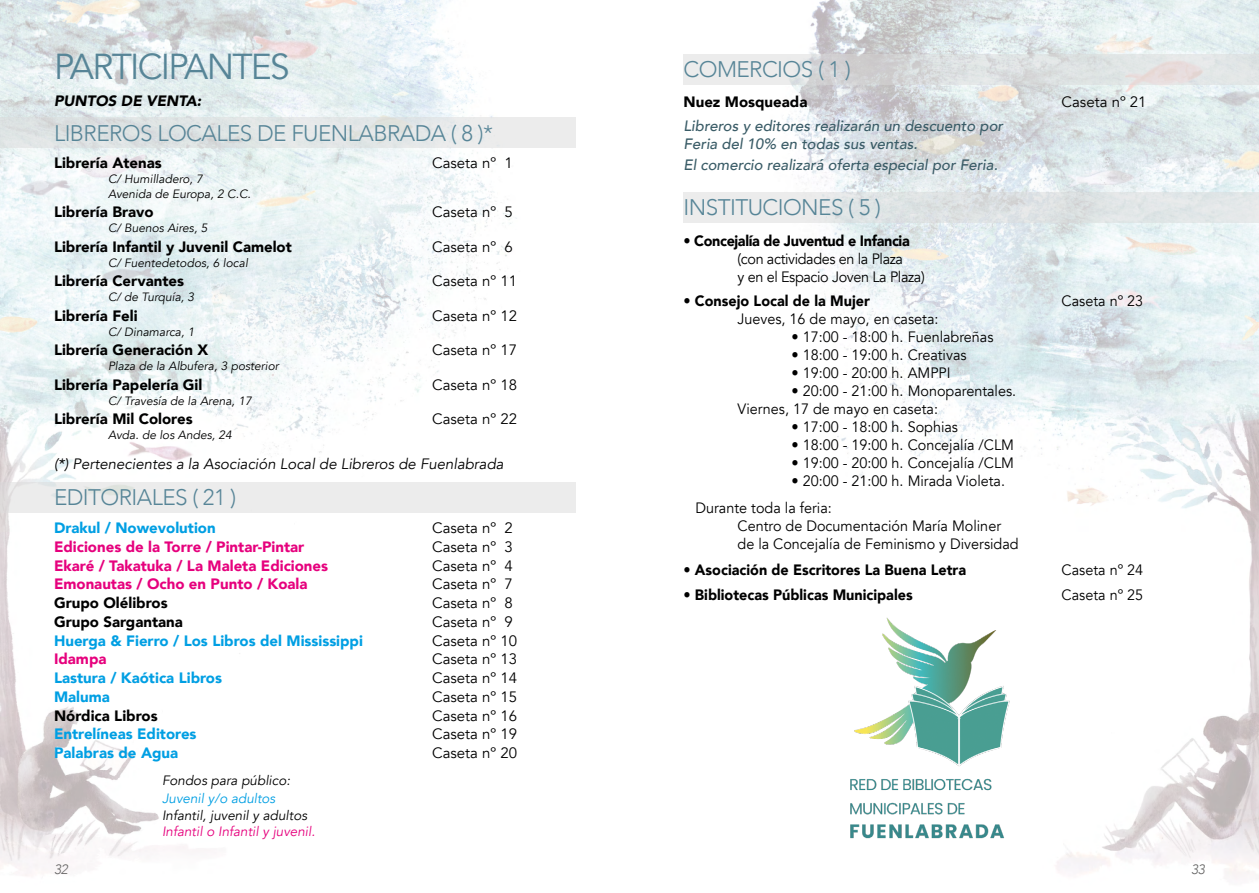
<style>
.page{position:relative;width:1259px;height:893px;background:#fff}
.page>*{position:absolute;margin:0;border:0;box-sizing:border-box;transform-origin:0 0}
.t1{font:36px "Avenir";letter-spacing:-.05em;color:#578597}
.t2{font:300 22.5px "Avenir";letter-spacing:-.025em;color:#578597}
.t3{font:15px/18px "Avenir";color:#000;scale:.96 1}
.t4{font:15px "Avenir";color:#000}
.t5{font:900 15px "Avenir";color:#000}
.t6{font:900 15px "Avenir";color:#009fe3}
.t7{font:italic 500 15px/18px "Avenir";color:#3a5c67}
.t8{font:900 15px "Avenir";color:#e6007d}
.t9{font:900 15px "Avenir";color:#000;scale:.96 1}
.t10{font:italic 15px "Avenir";color:#000}
.t11{font:15px/18px "Avenir";letter-spacing:-.025em;color:#000;scale:.96 1}
.t12{font:900 15px "Avenir";letter-spacing:-.025em;color:#000;scale:.96 1}
.t13{font:italic 900 15px "Avenir";color:#000}
.t14{font:italic 13.5px "Avenir";color:#000}
.t15{font:italic 13.5px "Avenir";color:#e6007d}
.t16{font:italic 13.5px "Avenir";color:#009fe3}
.t17{font:italic 300 13.5px "Avenir";color:#646363}
.t18{font:italic 12px/15px "Avenir";color:#000}
</style>
<div class="page">
<img style="left:0;top:0;width:1259px;height:880px">
<div style="left:0;top:118px;width:575px;height:30px;background:#e2e6e6"></div>
<div style="left:0;top:483px;width:575px;height:30px;background:#ececec"></div>
<svg style="left:683px;top:54px;width:576px;height:30px;background:#dfe0e1"></svg>
<div style="left:683px;top:192px;width:576px;height:30px;background:#e2e6e7"></div>
<img style="left:819px;top:604px;width:225px;height:235px">
<h1 class="t1" style="left:54px;top:46px;width:237px">PARTICIPANTES</h1>
<p class="t13" style="left:54px;top:89px;width:149px">PUNTOS DE VENTA:</p>
<h2 class="t2" style="left:54px;top:120px;width:441px">LIBREROS LOCALES DE FUENLABRADA ( 8 )*</h2>
<p class="t5" style="left:54px;top:150px;width:109px">Librería Atenas</p>
<p class="t4" style="left:432px;top:154px;width:82px">Caseta nº 1</p>
<p class="t18" style="left:108px;top:171px;width:144px">C/ Humilladero, 7<br>Avenida de Europa, 2 C.C.</p>
<p class="t5" style="left:54px;top:199px;width:101px">Librería Bravo</p>
<p class="t4" style="left:432px;top:203px;width:82px">Caseta nº 5</p>
<p class="t18" style="left:108px;top:221px;width:101px">C/ Buenos Aires, 5</p>
<p class="t5" style="left:54px;top:234px;width:239px">Librería Infantil y Juvenil Camelot</p>
<p class="t4" style="left:432px;top:238px;width:82px">Caseta nº 6</p>
<p class="t18" style="left:108px;top:255px;width:141px">C/ Fuentedetodos, 6 local</p>
<p class="t5" style="left:54px;top:268px;width:132px">Librería Cervantes</p>
<p class="t4" style="left:432px;top:272px;width:86px">Caseta nº 11</p>
<p class="t18" style="left:108px;top:290px;width:88px">C/ de Turquía, 3</p>
<p class="t5" style="left:54px;top:303px;width:85px">Librería Feli</p>
<p class="t4" style="left:432px;top:307px;width:86px">Caseta nº 12</p>
<p class="t18" style="left:108px;top:324px;width:88px">C/ Dinamarca, 1</p>
<p class="t5" style="left:54px;top:337px;width:156px">Librería Generación X</p>
<p class="t4" style="left:432px;top:341px;width:86px">Caseta nº 17</p>
<p class="t18" style="left:108px;top:359px;width:172px">Plaza de la Albufera, 3 posterior</p>
<p class="t5" style="left:54px;top:372px;width:150px">Librería Papelería Gil</p>
<p class="t4" style="left:432px;top:376px;width:86px">Caseta nº 18</p>
<p class="t18" style="left:108px;top:393px;width:145px">C/ Travesía de la Arena, 17</p>
<p class="t5" style="left:54px;top:406px;width:140px">Librería Mil Colores</p>
<p class="t4" style="left:432px;top:410px;width:86px">Caseta nº 22</p>
<p class="t18" style="left:108px;top:428px;width:125px">Avda. de los Andes, 24</p>
<p class="t10" style="left:54px;top:455px;width:451px">(*) Pertenecientes a la Asociación Local de Libreros de Fuenlabrada</p>
<h2 class="t2" style="left:54px;top:484px;width:184px">EDITORIALES ( 21 )</h2>
<p class="t6" style="left:54px;top:515px;width:163px">Drakul / Nowevolution</p>
<p class="t4" style="left:432px;top:519px;width:82px">Caseta nº 2</p>
<p class="t8" style="left:54px;top:534px;width:252px">Ediciones de la Torre / Pintar-Pintar</p>
<p class="t4" style="left:432px;top:538px;width:82px">Caseta nº 3</p>
<p class="t8" style="left:54px;top:553px;width:276px">Ekaré / Takatuka / La Maleta Ediciones</p>
<p class="t4" style="left:432px;top:557px;width:82px">Caseta nº 4</p>
<p class="t8" style="left:54px;top:571px;width:255px">Emonautas / Ocho en Punto / Koala</p>
<p class="t4" style="left:432px;top:575px;width:82px">Caseta nº 7</p>
<p class="t5" style="left:54px;top:590px;width:115px">Grupo Olélibros</p>
<p class="t4" style="left:432px;top:594px;width:82px">Caseta nº 8</p>
<p class="t5" style="left:54px;top:609px;width:130px">Grupo Sargantana</p>
<p class="t4" style="left:432px;top:613px;width:82px">Caseta nº 9</p>
<p class="t6" style="left:54px;top:628px;width:310px">Huerga &amp; Fierro / Los Libros del Mississippi</p>
<p class="t4" style="left:432px;top:632px;width:86px">Caseta nº 10</p>
<p class="t8" style="left:54px;top:646px;width:54px">Idampa</p>
<p class="t4" style="left:432px;top:650px;width:86px">Caseta nº 13</p>
<p class="t6" style="left:54px;top:665px;width:170px">Lastura / Kaótica Libros</p>
<p class="t4" style="left:432px;top:669px;width:86px">Caseta nº 14</p>
<p class="t6" style="left:54px;top:684px;width:57px">Maluma</p>
<p class="t4" style="left:432px;top:688px;width:86px">Caseta nº 15</p>
<p class="t5" style="left:54px;top:703px;width:105px">Nórdica Libros</p>
<p class="t4" style="left:432px;top:707px;width:86px">Caseta nº 16</p>
<p class="t6" style="left:54px;top:721px;width:144px">Entrelíneas Editores</p>
<p class="t4" style="left:432px;top:725px;width:86px">Caseta nº 19</p>
<p class="t6" style="left:54px;top:740px;width:126px">Palabras de Agua</p>
<p class="t4" style="left:432px;top:744px;width:86px">Caseta nº 20</p>
<p class="t14" style="left:162px;top:772px;width:130px">Fondos para público:</p>
<p class="t16" style="left:162px;top:790px;width:115px">Juvenil y/o adultos</p>
<p class="t14" style="left:162px;top:807px;width:147px">Infantil, juvenil y adultos</p>
<p class="t15" style="left:162px;top:823px;width:155px">Infantil o Infantil y juvenil.</p>
<h2 class="t2" style="left:683px;top:55px;width:169px">COMERCIOS ( 1 )</h2>
<p class="t5" style="left:683px;top:88px;width:125px">Nuez Mosqueada</p>
<p class="t4" style="left:1061px;top:92px;width:86px">Caseta nº 21</p>
<p class="t7" style="left:683px;top:117px;width:321px">Libreros y editores realizarán un descuento por<br>Feria del 10% en todas sus ventas.</p>
<p class="t7" style="left:683px;top:156px;width:316px">El comercio realizará oferta especial por Feria.</p>
<h2 class="t2" style="left:683px;top:193px;width:199px">INSTITUCIONES ( 5 )</h2>
<p class="t12" style="left:683px;top:228px;width:237px">• Concejalía de Juventud e Infancia</p>
<p class="t11" style="left:737px;top:250px;width:196px">(con actividades en la Plaza<br>y en el Espacio Joven La Plaza)</p>
<p class="t9" style="left:683px;top:288px;width:196px">• Consejo Local de la Mujer</p>
<p class="t3" style="left:1061px;top:292px;width:86px">Caseta nº 23</p>
<p class="t3" style="left:737px;top:310px;width:211px">Jueves, 16 de mayo, en caseta:</p>
<p class="t3" style="left:791px;top:328px;width:212px">• 17:00 - 18:00 h. Fuenlabreñas</p>
<p class="t3" style="left:791px;top:346px;width:184px">• 18:00 - 19:00 h. Creativas</p>
<p class="t3" style="left:791px;top:364px;width:167px">• 19:00 - 20:00 h. AMPPI</p>
<p class="t3" style="left:737px;top:382px;width:292px;text-indent:54px">• 20:00 - 21:00 h. Monoparentales.<br>Viernes, 17 de mayo en caseta:</p>
<p class="t3" style="left:791px;top:418px;width:175px">• 17:00 - 18:00 h. Sophias</p>
<p class="t3" style="left:791px;top:436px;width:233px">• 18:00 - 19:00 h. Concejalía /CLM</p>
<p class="t3" style="left:791px;top:454px;width:233px">• 19:00 - 20:00 h. Concejalía /CLM</p>
<p class="t3" style="left:695px;top:468px;width:324px;line-height:27px;text-indent:96px">• 20:00 - 21:00 h. Mirada Violeta.<br>Durante toda la feria:</p>
<p class="t3" style="left:737px;top:517px;width:294px">Centro de Documentación María Moliner de la Concejalía de Feminismo y Diversidad</p>
<p class="t9" style="left:683px;top:556px;width:296px">• Asociación de Escritores La Buena Letra</p>
<p class="t3" style="left:1061px;top:561px;width:86px">Caseta nº 24</p>
<p class="t9" style="left:683px;top:582px;width:240px">• Bibliotecas Públicas Municipales</p>
<p class="t3" style="left:1061px;top:586px;width:86px">Caseta nº 25</p>
<p class="t17" style="left:54px;top:861px;width:15px">32</p>
<p class="t17" style="left:1191px;top:861px;width:15px">33</p>
</div>
